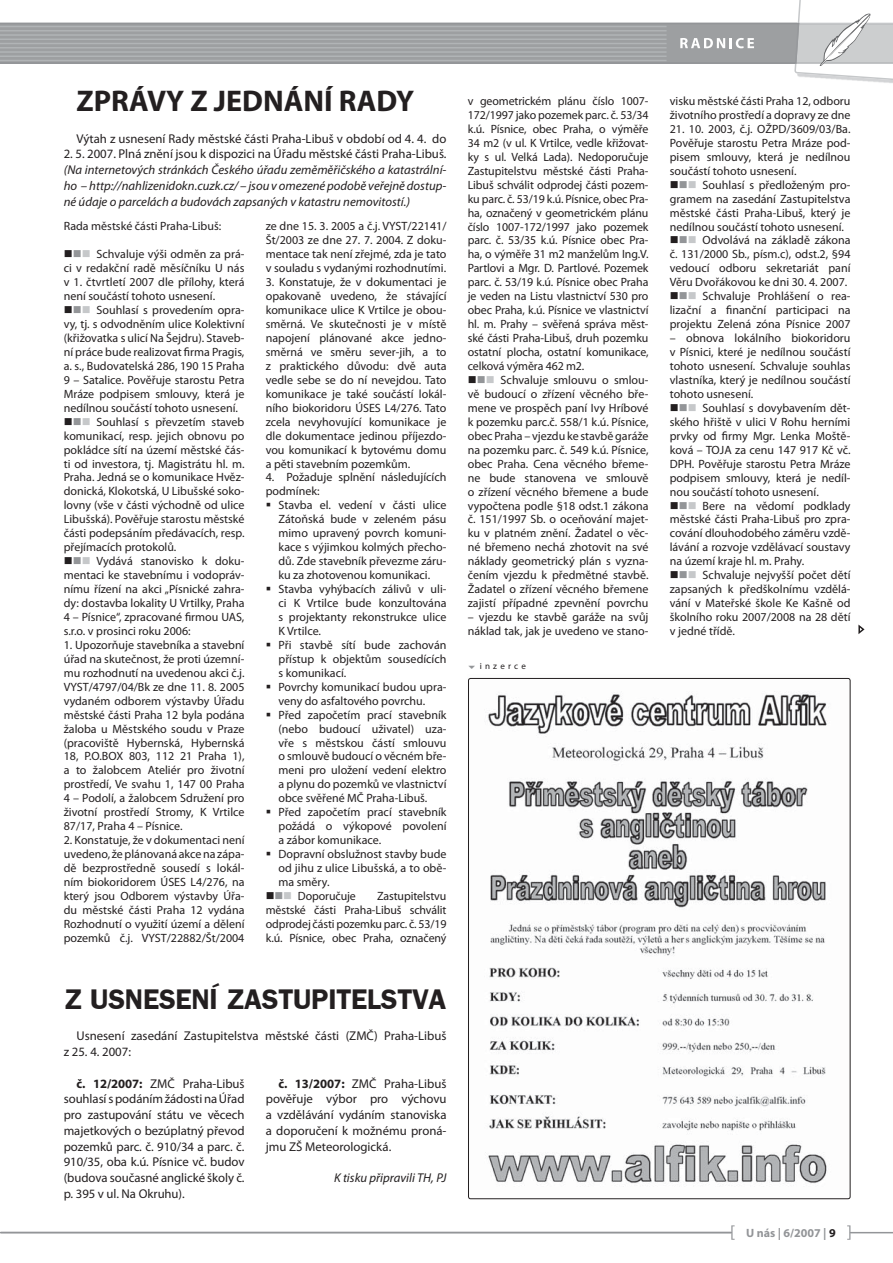
<style>
.page{position:relative;width:893px;height:1263px;background:#fff}
.page>*{position:absolute;margin:0;border:0;box-sizing:border-box;transform-origin:0 0}
.t1{font:700 30px "Myriad Pro";color:#231f20}
.t2{font:700 28.5px "Frankfurt Gothic";letter-spacing:-.01em;color:#231f20}
.t3{font:12.75px/15.8px "Myriad Pro";color:#231f20;text-align:justify}
.t4{font:italic 12.75px/15.8px "Myriad Pro";color:#231f20;text-align:justify}
.t5{font:12px/14px "Myriad Pro";color:#231f20;text-align:justify}
.t6{font:700 12px "Myriad Pro";color:#939598}
.t7{font:9px "Myriad Pro";letter-spacing:.355em;color:#231f20}
.s1{color:#939598}
.s2{color:#c6c8ca}
.s3{font-weight:700}
.s4{color:#231f20}
</style>
<div class="page">
<hr style="left:850px;top:1232px;width:43px;height:1px;background:#939598">
<hr style="left:1px;top:1232px;width:730px;height:1px;background:#939598">
<svg style="left:847px;top:1225px;width:3px;height:15px"></svg>
<svg style="left:731px;top:1225px;width:3px;height:15px"></svg>
<svg style="left:0;top:0;width:893px;height:83px"></svg>
<svg style="left:858px;top:624px;width:7px;height:10px"></svg>
<img style="left:468px;top:677px;width:382px;height:510px">
<h1 class="t1" style="left:76px;top:90px;width:339px">ZPRÁVY Z JEDNÁNÍ RADY</h1>
<p class="t3" style="left:76px;top:132px;width:371px">Výtah z usnesení Rady městské části Praha-Libuš v období od 4. 4. do</p>
<p class="t3" style="left:64px;top:148px;width:384px">2. 5. 2007. Plná znění jsou k dispozici na Úřadu městské části Praha-Libuš.</p>
<p class="t4" style="left:64px;top:163px;width:384px">(Na internetových stránkách Českého úřadu zeměměřičského a katastrální&shy;ho – http://nahlizenidokn.cuzk.cz/ – jsou v omezené podobě veřejně dostup&shy;né údaje o parcelách a budovách zapsaných v katastru nemovitostí.)</p>
<p class="t5" style="left:266px;top:221px;width:182px">ze dne 15. 3. 2005 a č.j. VYST/22141/ Št/2003 ze dne 27. 7. 2004. Z doku&shy;mentace tak není zřejmé, zda je tato v souladu s vydanými rozhodnutími.</p>
<p class="t5" style="left:266px;top:276px;width:182px">3. Konstatuje, že v dokumentaci je opakovaně uvedeno, že stávající komunikace ulice K Vrtilce je obou&shy;směrná. Ve skutečnosti je v místě napojení plánované akce jedno&shy;směrná ve směru sever-jih, a to z praktického důvodu: dvě auta vedle sebe se do ní nevejdou. Tato komunikace je také součástí lokál&shy;ního biokoridoru ÚSES L4/276. Tato zcela nevyhovující komunikace je dle dokumentace jedinou příjezdo&shy;vou komunikací k bytovému domu a pěti stavebním pozemkům.</p>
<p class="t5" style="left:266px;top:472px;width:182px">4. Požaduje splnění následujících podmínek:</p>
<p class="t5" style="left:278px;top:500px;width:169px;text-align:left">Stavba el. vedení v části ulice<br>Zátoňská bude v zeleném pásu mimo upravený povrch komuni&shy;kace s výjimkou kolmých přecho&shy;dů. Zde stavebník převezme záru&shy;ku za zhotovenou komunikaci.<br>Stavba vyhýbacích zálivů v uli&shy;ci K Vrtilce bude konzultována s projektanty rekonstrukce ulice<br>K Vrtilce.<br>Při stavbě sítí bude zachován přístup k objektům sousedících s komunikací.<br>Povrchy komunikací budou upra&shy;veny do asfaltového povrchu.<br>Před započetím prací stavebník (nebo budoucí uživatel) uza&shy;vře s městskou částí smlouvu o smlouvě budoucí o věcném bře&shy;meni pro uložení vedení elektro a plynu do pozemků ve vlastnictví obce svěřené MČ Praha-Libuš.<br>Před započetím prací stavebník požádá o výkopové povolení a zábor komunikace.<br>Dopravní obslužnost stavby bude od jihu z ulice Libušská, a to obě&shy;ma směry.</p>
<p class="t5" style="left:266px;top:890px;width:92px">■<span class="s1">■</span><span class="s2">■</span> Doporučuje</p>
<p class="t5" style="left:64px;top:221px;width:159px">Rada městské části Praha-Libuš:</p>
<p class="t5" style="left:64px;top:248px;width:182px">■<span class="s1">■</span><span class="s2">■</span> Schvaluje výši odměn za prá&shy;ci v redakční radě měsíčníku U nás v 1. čtvrtletí 2007 dle přílohy, která není součástí tohoto usnesení.</p>
<p class="t5" style="left:64px;top:304px;width:182px">■<span class="s1">■</span><span class="s2">■</span> Souhlasí s provedením opra&shy;vy, tj. s odvodněním ulice Kolektivní (křižovatka s ulicí Na Šejdru). Staveb&shy;ní práce bude realizovat firma Pragis, a. s., Budovatelská 286, 190 15 Praha 9 – Satalice. Pověřuje starostu Petra Mráze podpisem smlouvy, která je nedílnou součástí tohoto usnesení.</p>
<p class="t5" style="left:64px;top:416px;width:182px">■<span class="s1">■</span><span class="s2">■</span> Souhlasí s převzetím staveb komunikací, resp. jejich obnovu po pokládce sítí na území městské čás&shy;ti od investora, tj. Magistrátu hl. m.<br>Praha. Jedná se o komunikace Hvěz&shy;donická, Klokotská, U Libušské soko&shy;lovny (vše v části východně od ulice Libušská). Pověřuje starostu městské části podepsáním předávacích, resp. přejímacích protokolů.</p>
<p class="t5" style="left:64px;top:555px;width:182px">■<span class="s1">■</span><span class="s2">■</span> Vydává stanovisko k doku&shy;mentaci ke stavebnímu i vodopráv&shy;nímu řízení na akci „Písnické zahra&shy;dy: dostavba lokality U Vrtilky, Praha 4 – Písnice“, zpracované firmou UAS, s.r.o. v prosinci roku 2006:</p>
<p class="t5" style="left:64px;top:639px;width:182px">1. Upozorňuje stavebníka a stavební úřad na skutečnost, že proti územní&shy;mu rozhodnutí na uvedenou akci č.j.<br>VYST/4797/04/Bk ze dne 11. 8. 2005 vydaném odborem výstavby Úřadu městské části Praha 12 byla podána žaloba u Městského soudu v Praze (pracoviště Hybernská, Hybernská 18, P.O.BOX 803, 112 21 Praha 1), a to žalobcem Ateliér pro životní prostředí, Ve svahu 1, 147 00 Praha 4 – Podolí, a žalobcem Sdružení pro životní prostředí Stromy, K Vrtilce 87/17, Praha 4 – Písnice.</p>
<p class="t5" style="left:64px;top:834px;width:182px">2. Konstatuje, že v dokumentaci není uvedeno, že plánovaná akce na zápa&shy;dě bezprostředně sousedí s lokál&shy;ním biokoridorem ÚSES L4/276, na který jsou Odborem výstavby Úřa&shy;du městské části Praha 12 vydána Rozhodnutí o využití území a dělení pozemků č.j. VYST/22882/Št/2004</p>
<p class="t5" style="left:266px;top:890px;width:182px;text-indent:111px">Zastupitelstvu městské části Praha-Libuš schválit odprodej části pozemku parc. č. 53/19 k.ú. Písnice, obec Praha, označený</p>
<h2 class="t2" style="left:64px;top:983px;width:384px">Z USNESENÍ ZASTUPITELSTVA</h2>
<p class="t3" style="left:64px;top:1029px;width:384px;text-indent:13px">Usnesení zasedání Zastupitelstva městské části (ZMČ) Praha-Libuš z 25. 4. 2007:</p>
<p class="t3" style="left:266px;top:1077px;width:182px;text-indent:13px"><span class="s3">č. 13/2007:</span> ZMČ Praha-Libuš pověřuje výbor pro výchovu a vzdělávání vydáním stanoviska a doporučení k možnému proná&shy;jmu ZŠ Meteorologická.</p>
<p class="t4" style="left:334px;top:1171px;width:114px">K tisku připravili TH, PJ</p>
<p class="t3" style="left:64px;top:1077px;width:182px;text-indent:13px"><span class="s3">č. 12/2007:</span> ZMČ Praha-Libuš souhlasí s podáním žádosti na Úřad pro zastupování státu ve věcech majetkových o bezúplatný převod pozemků parc. č. 910/34 a parc. č.<br>910/35, oba k.ú. Písnice vč. budov (budova současné anglické školy č. p. 395 v ul. Na Okruhu).</p>
<p class="t5" style="left:468px;top:95px;width:182px">v geometrickém plánu číslo 1007- 172/1997 jako pozemek parc. č. 53/34 k.ú. Písnice, obec Praha, o výměře 34 m2 (v ul. K Vrtilce, vedle křižovat&shy;ky s ul. Velká Lada). Nedoporučuje Zastupitelstvu městské části Praha-Libuš schválit odprodej části pozem&shy;ku parc. č. 53/19 k.ú. Písnice, obec Pra&shy;ha, označený v geometrickém plánu číslo 1007-172/1997 jako pozemek parc. č. 53/35 k.ú. Písnice obec Pra&shy;ha, o výměře 31 m2 manželům Ing.V.<br>Partlovi a Mgr. D. Partlové. Pozemek parc. č. 53/19 k.ú. Písnice obec Praha je veden na Listu vlastnictví 530 pro obec Praha, k.ú. Písnice ve vlastnictví hl. m. Prahy – svěřená správa měst&shy;ské části Praha-Libuš, druh pozemku ostatní plocha, ostatní komunikace, celková výměra 462 m2.</p>
<p class="t5" style="left:468px;top:374px;width:182px">■<span class="s1">■</span><span class="s2">■</span> Schvaluje smlouvu o smlou&shy;vě budoucí o zřízení věcného bře&shy;mene ve prospěch paní Ivy Hríbové k pozemku parc.č. 558/1 k.ú. Písnice, obec Praha – vjezdu ke stavbě garáže na pozemku parc. č. 549 k.ú. Písnice, obec Praha. Cena věcného břeme&shy;ne bude stanovena ve smlouvě o zřízení věcného břemene a bude vypočtena podle §18 odst.1 zákona č. 151/1997 Sb. o oceňování majet&shy;ku v platném znění. Žadatel o věc&shy;né břemeno nechá zhotovit na své náklady geometrický plán s vyzna&shy;čením vjezdu k předmětné stavbě.<br>Žadatel o zřízení věcného břemene zajistí případné zpevnění povrchu</p>
<p class="t5" style="left:468px;top:611px;width:182px">– vjezdu ke stavbě garáže na svůj náklad tak, jak je uvedeno ve stano-</p>
<p class="t7" style="left:480px;top:663px;width:48px">inzerce</p>
<p class="t5" style="left:670px;top:95px;width:182px">visku městské části Praha 12, odboru životního prostředí a dopravy ze dne</p>
<p class="t5" style="left:670px;top:123px;width:182px">21. 10. 2003, č.j. OŽPD/3609/03/Ba.<br>Pověřuje starostu Petra Mráze pod&shy;pisem smlouvy, která je nedílnou součástí tohoto usnesení.</p>
<p class="t5" style="left:670px;top:179px;width:182px">■<span class="s1">■</span><span class="s2">■</span> Souhlasí s předloženým pro&shy;gramem na zasedání Zastupitelstva městské části Praha-Libuš, který je nedílnou součástí tohoto usnesení.</p>
<p class="t5" style="left:670px;top:235px;width:182px">■<span class="s1">■</span><span class="s2">■</span> Odvolává na základě zákona č. 131/2000 Sb., písm.c), odst.2, §94 vedoucí odboru sekretariát paní Věru Dvořákovou ke dni 30. 4. 2007.</p>
<p class="t5" style="left:670px;top:291px;width:182px">■<span class="s1">■</span><span class="s2">■</span> Schvaluje Prohlášení o rea&shy;lizační a finanční participaci na projektu Zelená zóna Písnice 2007</p>
<p class="t5" style="left:670px;top:332px;width:182px">– obnova lokálního biokoridoru v Písnici, které je nedílnou součástí tohoto usnesení. Schvaluje souhlas vlastníka, který je nedílnou součástí tohoto usnesení.</p>
<p class="t5" style="left:670px;top:402px;width:182px">■<span class="s1">■</span><span class="s2">■</span> Souhlasí s dovybavením dět&shy;ského hřiště v ulici V Rohu herními prvky od firmy Mgr. Lenka Moště&shy;ková – TOJA za cenu 147 917 Kč vč.<br>DPH. Pověřuje starostu Petra Mráze podpisem smlouvy, která je nedíl&shy;nou součástí tohoto usnesení.</p>
<p class="t5" style="left:670px;top:500px;width:182px">■<span class="s1">■</span><span class="s2">■</span> Bere na vědomí podklady městské části Praha-Libuš pro zpra&shy;cování dlouhodobého záměru vzdě&shy;lávání a rozvoje vzdělávací soustavy na území kraje hl. m. Prahy.</p>
<p class="t5" style="left:670px;top:570px;width:182px">■<span class="s1">■</span><span class="s2">■</span> Schvaluje nejvyšší počet dětí zapsaných k předškolnímu vzdělá&shy;vání v Mateřské škole Ke Kašně od školního roku 2007/2008 na 28 dětí v jedné třídě.</p>
<p class="t6" style="left:746px;top:1229px;width:91px">U nás | 6/2007 | <span class="s4">9</span></p>
</div>
